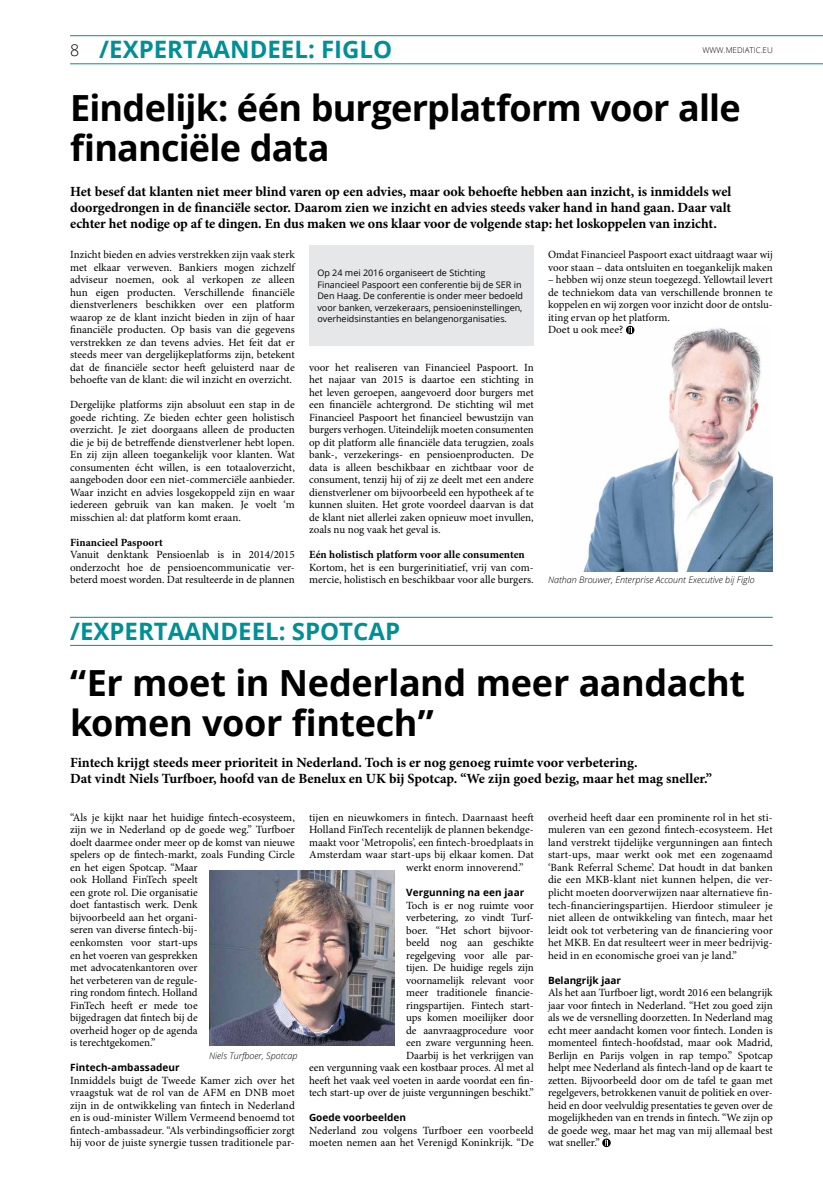
<style>
.page{position:relative;width:823px;height:1191px;background:#fff}
.page>*{position:absolute;margin:0;border:0;box-sizing:border-box;transform-origin:0 0}
.t1{font:700 36px/40px "Open Sans";letter-spacing:-.015em;color:#000}
.t2{font:700 24px "Open Sans";color:#008f95}
.t3{font:300 16px "Open Sans";color:#000}
.t4{font:700 14px/16px "Minion Pro";color:#000}
.t5{font:11px/12.5px "Minion Pro";color:#000;text-align:justify}
.t6{font:700 11px "Minion Pro";letter-spacing:.005em;color:#000}
.t7{font:700 10px "Open Sans";letter-spacing:.01em;color:#000}
.t8{font:9px/11.5px "Open Sans";color:#000}
.t9{font:italic 300 9px "Open Sans";color:#000}
.t10{font:300 8px "Open Sans";color:#000}
</style>
<div class="page">
<img style="left:583px;top:326px;width:189px;height:245px">
<svg style="left:602px;top:1138px;width:8px;height:9px"></svg>
<svg style="left:604px;top:1139px;width:4px;height:6px"></svg>
<hr style="left:70px;top:35px;width:752px;height:1px;background:#008f95">
<hr style="left:70px;top:617px;width:702px;height:1px;background:#008f95">
<hr style="left:70px;top:63px;width:752px;height:1px;background:#008f95">
<hr style="left:70px;top:645px;width:702px;height:1px;background:#008f95">
<img style="left:209px;top:871px;width:185px;height:175px">
<svg style="left:625px;top:326px;width:9px;height:8px"></svg>
<svg style="left:628px;top:327px;width:3px;height:6px"></svg>
<div style="left:309px;top:246px;width:224px;height:100px;background:#e6e7e8"></div>
<h2 class="t2" style="left:99px;top:32px;width:294px">/EXPERTAANDEEL: FIGLO</h2>
<h3 class="t3" style="left:70px;top:39px;width:11px">8</h3>
<p class="t10" style="left:702px;top:45px;width:72px">WWW.MEDIATIC.EU</p>
<h1 class="t1" style="left:70px;top:87px;width:671px">Eindelijk: één burgerplatform voor alle financiële data</h1>
<p class="t4" style="left:70px;top:184px;width:662px;text-align:justify">Het besef dat klanten niet meer blind varen op een advies, maar ook behoefte hebben aan inzicht, is inmiddels wel doorgedrongen in de financiële sector. Daarom zien we inzicht en advies steeds vaker hand in hand gaan. Daar valt echter het nodige op af te dingen. En dus maken we ons klaar voor de volgende stap: het loskoppelen van inzicht.</p>
<p class="t5" style="left:70px;top:249px;width:226px">Inzicht bieden en advies verstrekken zijn vaak sterk met elkaar verweven. Bankiers mogen zichzelf adviseur noemen, ook al verkopen ze alleen hun eigen producten. Verschillende financiële dienstverleners beschikken over een platform waarop ze de klant inzicht bieden in zijn of haar financiële producten. Op basis van die gegevens verstrekken ze dan tevens advies. Het feit dat er steeds meer van dergelijkeplatforms zijn, betekent dat de financiële sector heeft geluisterd naar de behoefte van de klant: die wil inzicht en overzicht.</p>
<p class="t5" style="left:70px;top:399px;width:226px">Dergelijke platforms zijn absoluut een stap in de goede richting. Ze bieden echter geen holistisch overzicht. Je ziet doorgaans alleen de producten die je bij de betreffende dienstverlener hebt lopen.<br>En zij zijn alleen toegankelijk voor klanten. Wat consumenten écht willen, is een totaaloverzicht, aangeboden door een niet-commerciële aanbieder.<br>Waar inzicht en advies losgekoppeld zijn en waar iedereen gebruik van kan maken. Je voelt ‘m misschien al: dat platform komt eraan.</p>
<p class="t6" style="left:70px;top:536px;width:94px">Financieel Paspoort</p>
<p class="t5" style="left:70px;top:549px;width:226px">Vanuit denktank Pensioenlab is in 2014/2015 onderzocht hoe de pensioencommunicatie ver&shy;beterd moest worden. Dat resulteerde in de plannen</p>
<p class="t8" style="left:317px;top:267px;width:207px">Op 24 mei 2016 organiseert de Stichting Financieel Paspoort een conferentie bij de SER in Den Haag. De conferentie is onder meer bedoeld voor banken, verzekeraars, pensioeninstellingen, overheidsinstanties en belangenorganisaties.</p>
<p class="t5" style="left:309px;top:361px;width:226px">voor het realiseren van Financieel Paspoort. In het najaar van 2015 is daartoe een stichting in het leven geroepen, aangevoerd door burgers met een financiële achtergrond. De stichting wil met Financieel Paspoort het financieel bewustzijn van burgers verhogen. Uiteindelijk moeten consumenten op dit platform alle financiële data terugzien, zoals bank-, verzekerings- en pensioenproducten. De data is alleen beschikbaar en zichtbaar voor de consument, tenzij hij of zij ze deelt met een andere dienstverlener om bijvoorbeeld een hypotheek af te kunnen sluiten. Het grote voordeel daarvan is dat de klant niet allerlei zaken opnieuw moet invullen, zoals nu nog vaak het geval is.</p>
<p class="t6" style="left:309px;top:548px;width:217px">Eén holistisch platform voor alle consumenten</p>
<p class="t5" style="left:309px;top:561px;width:226px">Kortom, het is een burgerinitiatief, vrij van com&shy;mercie, holistisch en beschikbaar voor alle burgers.</p>
<p class="t5" style="left:547px;top:249px;width:226px">Omdat Financieel Paspoort exact uitdraagt waar wij voor staan – data ontsluiten en toegankelijk maken</p>
<p class="t5" style="left:547px;top:274px;width:226px;text-align:left">– hebben wij onze steun toegezegd. Yellowtail levert de techniekom data van verschillende bronnen te koppelen en wij zorgen voor inzicht door de ontslu&shy;iting ervan op het platform.<br>Doet u ook mee?</p>
<p class="t9" style="left:547px;top:574px;width:208px">Nathan Brouwer, Enterprise Account Executive bij Figlo</p>
<h2 class="t2" style="left:70px;top:614px;width:331px">/EXPERTAANDEEL: SPOTCAP</h2>
<h1 class="t1" style="left:70px;top:662px;width:676px">“Er moet in Nederland meer aandacht komen voor fintech”</h1>
<p class="t4" style="left:70px;top:755px;width:643px">Fintech krijgt steeds meer prioriteit in Nederland. Toch is er nog genoeg ruimte voor verbetering.<br>Dat vindt Niels Turfboer, hoofd van de Benelux en UK bij Spotcap. “We zijn goed bezig, maar het mag sneller.”</p>
<p class="t5" style="left:70px;top:811px;width:226px;text-align:left">“Als je kijkt naar het huidige fintech-ecosysteem, zijn we in Nederland op de goede weg.” Turfboer doelt daarmee onder meer op de komst van nieuwe spelers op de fintech-markt, zoals Funding Circle en het eigen Spotcap. “Maar<br>ook Holland FinTech speelt<br>een grote rol. Die organisatie<br>doet fantastisch werk. Denk<br>bijvoorbeeld aan het organi-<br>seren van diverse fintech-bij-<br>eenkomsten voor start-ups<br>en het voeren van gesprekken<br>met advocatenkantoren over<br>het verbeteren van de regule-<br>ring rondom fintech. Holland<br>FinTech heeft er mede toe<br>bijgedragen dat fintech bij de<br>overheid hoger op de agenda<br>is terechtgekomen.”</p>
<p class="t7" style="left:70px;top:1060px;width:111px">Fintech-ambassadeur</p>
<p class="t5" style="left:70px;top:1074px;width:226px">Inmiddels buigt de Tweede Kamer zich over het vraagstuk wat de rol van de AFM en DNB moet zijn in de ontwikkeling van fintech in Nederland en is oud-minister Willem Vermeend benoemd tot fintech-ambassadeur. “Als verbindingsofficier zorgt hij voor de juiste synergie tussen traditionele par-</p>
<p class="t9" style="left:209px;top:1049px;width:90px">Niels Turfboer, Spotcap</p>
<p class="t5" style="left:309px;top:811px;width:226px">tijen en nieuwkomers in fintech. Daarnaast heeft</p>
<p class="t5" style="left:309px;top:824px;width:226px">Holland FinTech recentelijk de plannen bekendge-</p>
<p class="t5" style="left:309px;top:836px;width:226px">maakt voor ‘Metropolis’, een fintech-broedplaats in</p>
<p class="t5" style="left:309px;top:849px;width:226px">Amsterdam waar start-ups bij elkaar komen. Dat</p>
<p class="t5" style="left:406px;top:861px;width:119px">werkt enorm innoverend.”</p>
<p class="t7" style="left:406px;top:885px;width:120px">Vergunning na een jaar</p>
<p class="t5" style="left:309px;top:899px;width:226px;text-align:right">Toch is er nog ruimte voor<br>verbetering, zo vindt Turf-<br>boer. “Het schort bijvoor-<br>beeld nog aan geschikte<br>regelgeving voor alle par-<br>tijen. De huidige regels zijn<br>voornamelijk relevant voor<br>meer traditionele financie-<br>ringspartijen. Fintech start-<br>ups komen moeilijker door<br>de aanvraagprocedure voor<br>een zware vergunning heen.<br>Daarbij is het verkrijgen van<br>een vergunning vaak een kostbaar proces. Al met al heeft het vaak veel voeten in aarde voordat een fin&shy;tech start-up over de juiste vergunningen beschikt.”</p>
<p class="t7" style="left:309px;top:1110px;width:98px">Goede voorbeelden</p>
<p class="t5" style="left:309px;top:1124px;width:226px">Nederland zou volgens Turfboer een voorbeeld moeten nemen aan het Verenigd Koninkrijk. “De</p>
<p class="t5" style="left:547px;top:811px;width:226px">overheid heeft daar een prominente rol in het sti&shy;muleren van een gezond fintech-ecosysteem. Het land verstrekt tijdelijke vergunningen aan fintech start-ups, maar werkt ook met een zogenaamd ‘Bank Referral Scheme’. Dat houdt in dat banken die een MKB-klant niet kunnen helpen, die ver&shy;plicht moeten doorverwijzen naar alternatieve fin&shy;tech-financieringspartijen. Hierdoor stimuleer je niet alleen de ontwikkeling van fintech, maar het leidt ook tot verbetering van de financiering voor het MKB. En dat resulteert weer in meer bedrijvig&shy;heid in en economische groei van je land.”</p>
<p class="t7" style="left:547px;top:972px;width:75px">Belangrijk jaar</p>
<p class="t5" style="left:547px;top:986px;width:226px">Als het aan Turfboer ligt, wordt 2016 een belangrijk jaar voor fintech in Nederland. “Het zou goed zijn als we de versnelling doorzetten. In Nederland mag echt meer aandacht komen voor fintech. Londen is momenteel fintech-hoofdstad, maar ook Madrid, Berlijn en Parijs volgen in rap tempo.” Spotcap helpt mee Nederland als fintech-land op de kaart te zetten. Bijvoorbeeld door om de tafel te gaan met regelgevers, betrokkenen vanuit de politiek en over&shy;heid en door veelvuldig presentaties te geven over de mogelijkheden van en trends in fintech. “We zijn op de goede weg, maar het mag van mij allemaal best wat sneller.”</p>
</div>
